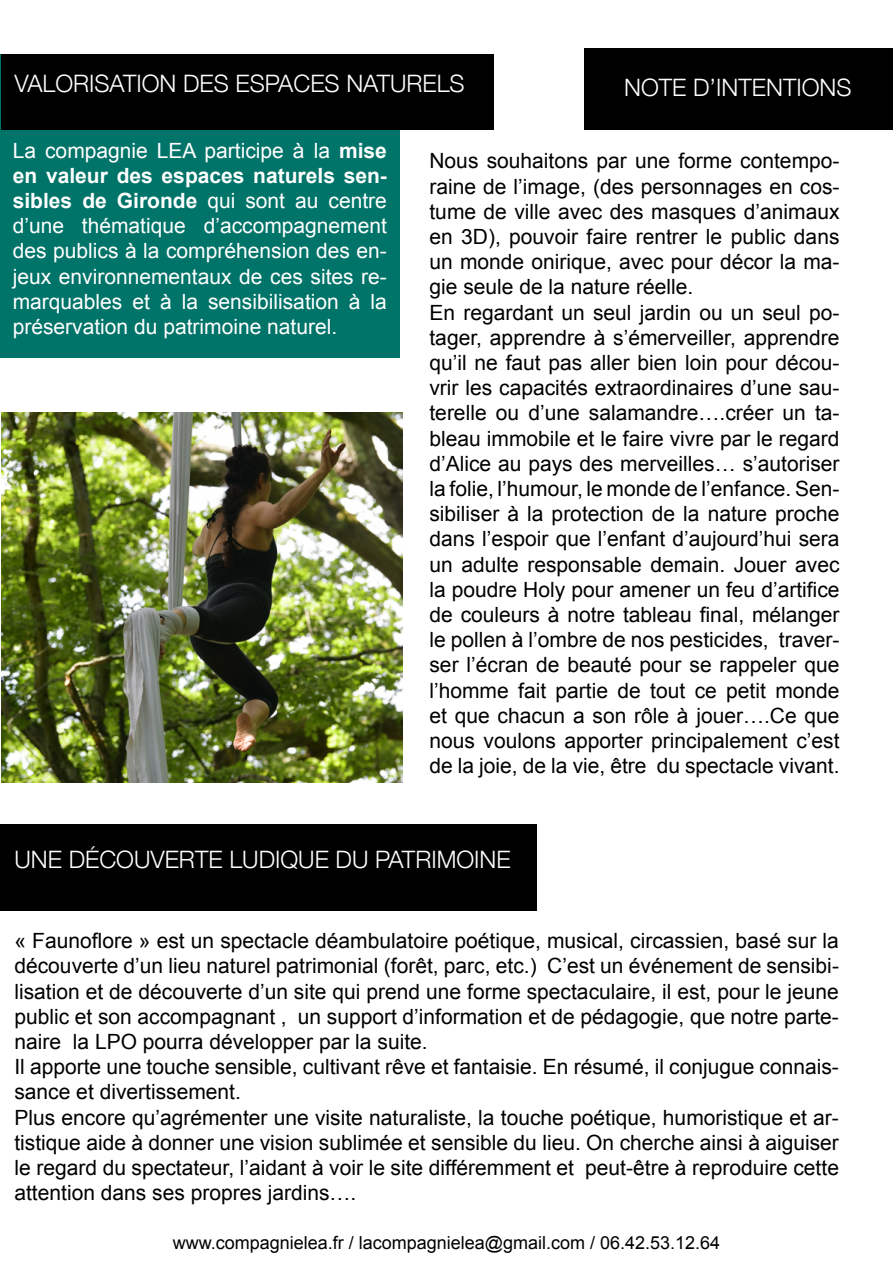
<style>
.page{position:relative;width:893px;height:1263px;background:#fff}
.page>*{position:absolute;margin:0;border:0;box-sizing:border-box;transform-origin:0 0}
.t1{font:300 24px "Helvetica Neue";color:#fff}
.t2{font:21px/25.2px "Arial";color:#000}
.t3{font:21px/25.2px "Arial";color:#fff;text-align:justify}
.t4{font:18px "Arial";color:#000}
.s1{font-weight:700}
</style>
<div class="page">
<div style="left:0;top:54px;width:400px;height:304px;background:#007469"></div>
<div style="left:1px;top:54px;width:492px;height:76px;background:#000"></div>
<div style="left:584px;top:48px;width:308px;height:82px;background:#000"></div>
<img style="left:1px;top:413px;width:402px;height:369px">
<div style="left:0;top:824px;width:536px;height:87px;background:#000"></div>
<p class="t1" style="left:14px;top:64px;width:452px">VALORISATION DES ESPACES NATURELS</p>
<p class="t1" style="left:624px;top:68px;width:229px">NOTE D’INTENTIONS</p>
<p class="t3" style="left:13px;top:138px;width:376px">La compagnie LEA participe à la <span class="s1">mise en valeur des espaces naturels sen&shy;sibles de Gironde</span> qui sont au centre d’une thématique d’accompagnement des publics à la compréhension des en&shy;jeux environnementaux de ces sites re&shy;marquables et à la sensibilisation à la préservation du patrimoine naturel.</p>
<p class="t2" style="left:429px;top:149px;width:412px">Nous souhaitons par une forme contempo&shy;raine de l’image, (des personnages en cos&shy;tume de ville avec des masques d’animaux en 3D), pouvoir faire rentrer le public dans un monde onirique, avec pour décor la ma&shy;gie seule de la nature réelle.<br>En regardant un seul jardin ou un seul po&shy;tager, apprendre à s’émerveiller, apprendre qu’il ne faut pas aller bien loin pour décou&shy;vrir les capacités extraordinaires d’une sau&shy;terelle ou d’une salamandre….créer un ta&shy;bleau immobile et le faire vivre par le regard d’Alice au pays des merveilles… s’autoriser la folie, l’humour, le monde de l’enfance. Sen&shy;sibiliser à la protection de la nature proche dans l’espoir que l’enfant d’aujourd’hui sera un adulte responsable demain. Jouer avec la poudre Holy pour amener un feu d’artifice de couleurs à notre tableau final, mélanger le pollen à l’ombre de nos pesticides, traver&shy;ser l’écran de beauté pour se rappeler que l’homme fait partie de tout ce petit monde et que chacun a son rôle à jouer….Ce que nous voulons apporter principalement c’est de la joie, de la vie, être du spectacle vivant.</p>
<p class="t1" style="left:14px;top:840px;width:498px">UNE DÉCOUVERTE LUDIQUE DU PATRIMOINE</p>
<p class="t2" style="left:14px;top:928px;width:826px">« Faunoflore » est un spectacle déambulatoire poétique, musical, circassien, basé sur la découverte d’un lieu naturel patrimonial (forêt, parc, etc.) C’est un événement de sensibi&shy;lisation et de découverte d’un site qui prend une forme spectaculaire, il est, pour le jeune public et son accompagnant , un support d’information et de pédagogie, que notre parte&shy;naire la LPO pourra développer par la suite.<br>Il apporte une touche sensible, cultivant rêve et fantaisie. En résumé, il conjugue connais&shy;sance et divertissement.<br>Plus encore qu’agrémenter une visite naturaliste, la touche poétique, humoristique et ar&shy;tistique aide à donner une vision sublimée et sensible du lieu. On cherche ainsi à aiguiser le regard du spectateur, l’aidant à voir le site différemment et peut-être à reproduire cette attention dans ses propres jardins….</p>
<p class="t4" style="left:173px;top:1231px;width:549px">www.compagnielea.fr / lacompagnielea@gmail.com / 06.42.53.12.64</p>
</div>
